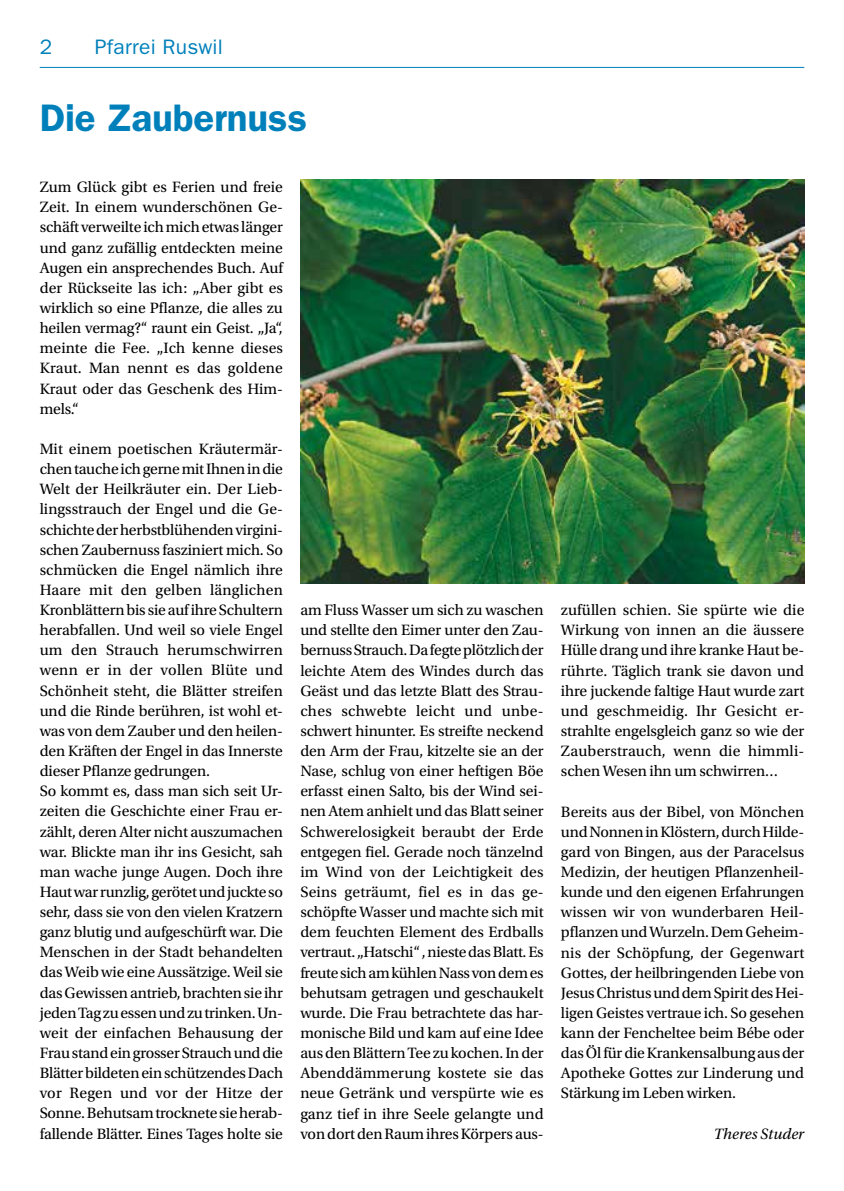
<style>
.page{position:relative;width:844px;height:1191px;background:#fff}
.page>*{position:absolute;margin:0;border:0;box-sizing:border-box;transform-origin:0 0}
.t1{font:600 38.5px "ITC Franklin Gothic Std";letter-spacing:-.005em;color:#0080ba}
.t2{font:21px "ITC Franklin Gothic Std";letter-spacing:.01em;color:#0080ba}
.t3{font:15.75px/20.1px "Utopia Std";letter-spacing:-.01em;color:#000;text-align:justify}
.t4{font:italic 15.75px "Utopia Std";letter-spacing:.005em;color:#000}
</style>
<div class="page">
<hr style="left:40px;top:67px;width:764px;height:1px;background:#0080ba">
<img style="left:300px;top:179px;width:504px;height:404px">
<h2 class="t2" style="left:40px;top:35px;width:14px">2</h2>
<h2 class="t2" style="left:95px;top:35px;width:129px">Pfarrei Ruswil</h2>
<h1 class="t1" style="left:40px;top:95px;width:269px">Die Zaubernuss</h1>
<p class="t3" style="left:40px;top:177px;width:245px">Zum Glück gibt es Ferien und freie Zeit. In einem wunderschönen Ge&shy;schäft verweilte ich mich etwas länger und ganz zufällig entdeckten meine Augen ein ansprechendes Buch. Auf der Rückseite las ich: „Aber gibt es wirklich so eine Pflanze, die alles zu heilen vermag?“ raunt ein Geist. „Ja“, meinte die Fee. „Ich kenne dieses Kraut. Man nennt es das goldene Kraut oder das Geschenk des Him&shy;mels.“</p>
<p class="t3" style="left:40px;top:439px;width:245px;text-align:left">Mit einem poetischen Kräutermär&shy;chen tauche ich gerne mit Ihnen in die Welt der Heilkräuter ein. Der Lieb&shy;lingsstrauch der Engel und die Ge&shy;schichte der herbstblühenden virgini&shy;schen Zaubernuss fasziniert mich. So schmücken die Engel nämlich ihre Haare mit den gelben länglichen Kronblättern bis sie auf ihre Schultern herabfallen. Und weil so viele Engel um den Strauch herumschwirren wenn er in der vollen Blüte und Schönheit steht, die Blätter streifen und die Rinde berühren, ist wohl et&shy;was von dem Zauber und den heilen&shy;den Kräften der Engel in das Innerste dieser Pflanze gedrungen.<br>So kommt es, dass man sich seit Ur&shy;zeiten die Geschichte einer Frau er&shy;zählt, deren Alter nicht auszumachen war. Blickte man ihr ins Gesicht, sah man wache junge Augen. Doch ihre Haut war runzlig, gerötet und juckte so sehr, dass sie von den vielen Kratzern ganz blutig und aufgeschürft war. Die Menschen in der Stadt behandelten das Weib wie eine Aussätzige. Weil sie das Gewissen antrieb, brachten sie ihr jeden Tag zu essen und zu trinken. Un&shy;weit der einfachen Behausung der Frau stand ein grosser Strauch und die Blätter bildeten ein schützendes Dach vor Regen und vor der Hitze der Sonne. Behutsam trocknete sie herab&shy;fallende Blätter. Eines Tages holte sie</p>
<p class="t3" style="left:300px;top:600px;width:245px">am Fluss Wasser um sich zu waschen und stellte den Eimer unter den Zau&shy;bernuss Strauch. Da fegte plötzlich der leichte Atem des Windes durch das Geäst und das letzte Blatt des Strau&shy;ches schwebte leicht und unbe&shy;schwert hinunter. Es streifte neckend den Arm der Frau, kitzelte sie an der Nase, schlug von einer heftigen Böe erfasst einen Salto, bis der Wind sei&shy;nen Atem anhielt und das Blatt seiner Schwerelosigkeit beraubt der Erde entgegen fiel. Gerade noch tänzelnd im Wind von der Leichtigkeit des Seins geträumt, fiel es in das ge&shy;schöpfte Wasser und machte sich mit dem feuchten Element des Erdballs vertraut. „Hatschi“ , nieste das Blatt. Es freute sich am kühlen Nass von dem es behutsam getragen und geschaukelt wurde. Die Frau betrachtete das har&shy;monische Bild und kam auf eine Idee aus den Blättern Tee zu kochen. In der Abenddämmerung kostete sie das neue Getränk und verspürte wie es ganz tief in ihre Seele gelangte und von dort den Raum ihres Körpers aus-</p>
<p class="t3" style="left:561px;top:600px;width:245px">zufüllen schien. Sie spürte wie die Wirkung von innen an die äussere Hülle drang und ihre kranke Haut be&shy;rührte. Täglich trank sie davon und ihre juckende faltige Haut wurde zart und geschmeidig. Ihr Gesicht er&shy;strahlte engelsgleich ganz so wie der Zauberstrauch, wenn die himmli&shy;schen Wesen ihn um schwirren…</p>
<p class="t3" style="left:561px;top:801px;width:245px">Bereits aus der Bibel, von Mönchen und Nonnen in Klöstern, durch Hilde&shy;gard von Bingen, aus der Paracelsus Medizin, der heutigen Pflanzenheil&shy;kunde und den eigenen Erfahrungen wissen wir von wunderbaren Heil&shy;pflanzen und Wurzeln. Dem Geheim&shy;nis der Schöpfung, der Gegenwart Gottes, der heilbringenden Liebe von Jesus Christus und dem Spirit des Hei&shy;ligen Geistes vertraue ich. So gesehen kann der Fencheltee beim Bébe oder das Öl für die Krankensalbung aus der Apotheke Gottes zur Linderung und Stärkung im Leben wirken.</p>
<p class="t4" style="left:713px;top:1125px;width:92px">Theres Studer</p>
</div>
